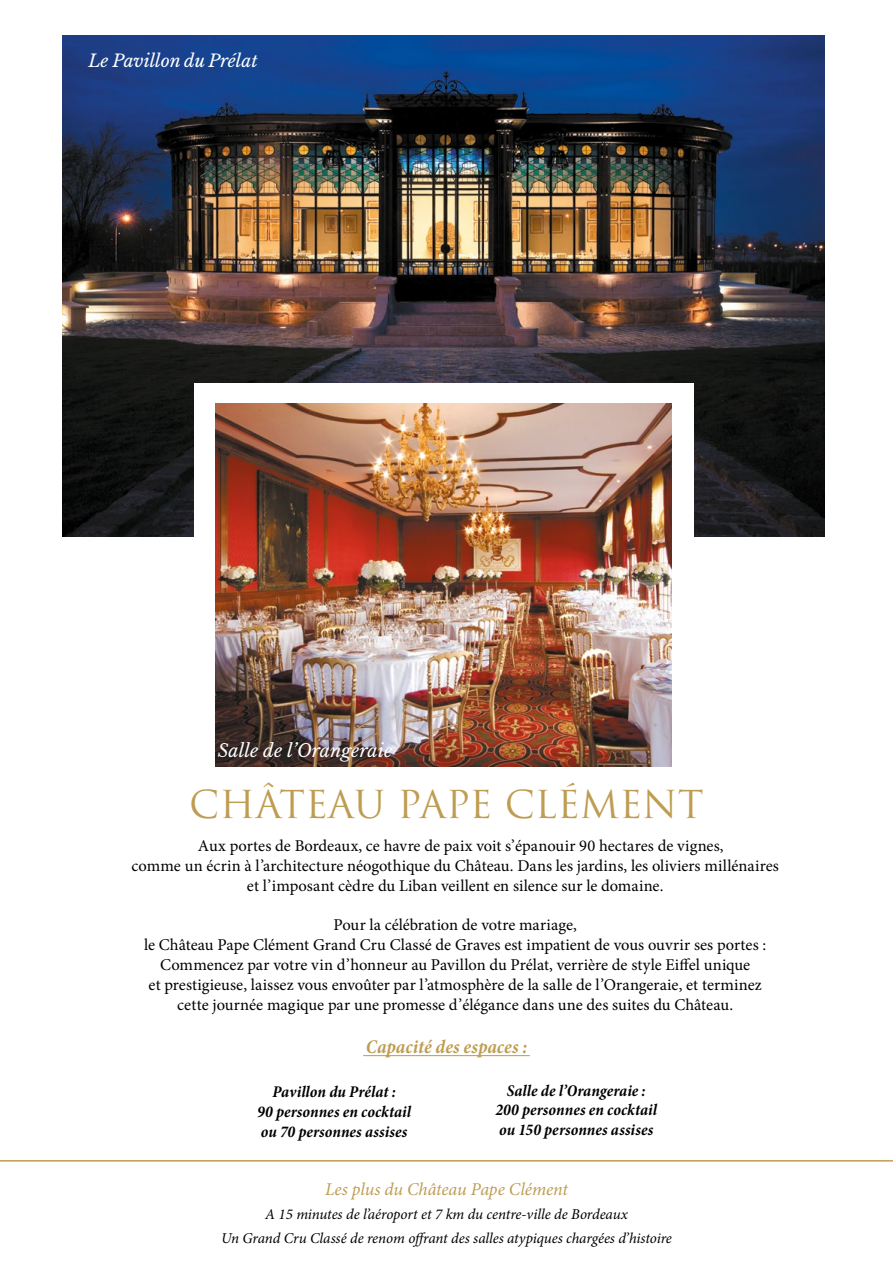
<style>
.page{position:relative;width:893px;height:1263px;background:#fff}
.page>*{position:absolute;margin:0;border:0;box-sizing:border-box;transform-origin:0 0}
.t1{font:37.5px "Trajan Pro";color:#be9d52}
.t2{font:italic 700 condensed 19.5px "Minion Pro";color:#be9d52}
.t3{font:italic 18px "Minion Pro";letter-spacing:-.005em;color:#be9d52}
.t4{font:italic 18px "Libre Baskerville";color:#fff}
.t5{font:italic 17.4px "Libre Baskerville";color:#fff}
.t6{font:16.5px/19.8px "Minion Pro";color:#000;text-align:center}
.t7{font:italic 700 condensed 16.5px/19.8px "Minion Pro";letter-spacing:.005em;color:#000;text-align:center}
.t8{font:italic 15px/24px "Minion Pro";letter-spacing:-.01em;color:#000;text-align:center}
</style>
<div class="page">
<img style="left:63px;top:35px;width:761px;height:502px">
<div style="left:194px;top:383px;width:499px;height:323px;background:#fff"></div>
<img style="left:216px;top:403px;width:455px;height:363px">
<hr style="left:0;top:1160px;width:893px;height:1px;background:#be9d52">
<hr style="left:363px;top:1055px;width:167px;height:1px;background:#be9d52">
<p class="t5" style="left:88px;top:50px;width:171px">Le Pavillon du Prélat</p>
<p class="t4" style="left:218px;top:739px;width:176px">Salle de l’Orangeraie</p>
<h1 class="t1" style="left:189px;top:780px;width:516px">CHÂTEAU PAPE CLÉMENT</h1>
<p class="t6" style="left:198px;top:836px;width:527px">Aux portes de Bordeaux, ce havre de paix voit s’épanouir 90 hectares de vignes,</p>
<p class="t6" style="left:131px;top:856px;width:649px">comme un écrin à l’architecture néogothique du Château. Dans les jardins, les oliviers millénaires</p>
<p class="t6" style="left:247px;top:876px;width:418px">et l’imposant cèdre du Liban veillent en silence sur le domaine.</p>
<p class="t6" style="left:144px;top:915px;width:624px">Pour la célébration de votre mariage,<br>le Château Pape Clément Grand Cru Classé de Graves est impatient de vous ouvrir ses portes :<br>Commencez par votre vin d’honneur au Pavillon du Prélat, verrière de style Eiffel unique<br>et prestigieuse, laissez vous envoûter par l’atmosphère de la salle de l’Orangeraie, et terminez cette journée magique par une promesse d’élégance dans une des suites du Château.</p>
<p class="t2" style="left:366px;top:1033px;width:163px">Capacité des espaces :</p>
<p class="t7" style="left:257px;top:1082px;width:155px">Pavillon du Prélat :<br>90 personnes en cocktail ou 70 personnes assises</p>
<p class="t7" style="left:495px;top:1080px;width:163px">Salle de l’Orangeraie :<br>200 personnes en cocktail ou 150 personnes assises</p>
<p class="t3" style="left:325px;top:1177px;width:244px">Les plus du Château Pape Clément</p>
<p class="t8" style="left:221px;top:1202px;width:452px">A 15 minutes de l’aéroport et 7 km du centre-ville de Bordeaux<br>Un Grand Cru Classé de renom offrant des salles atypiques chargées d’histoire</p>
</div>
